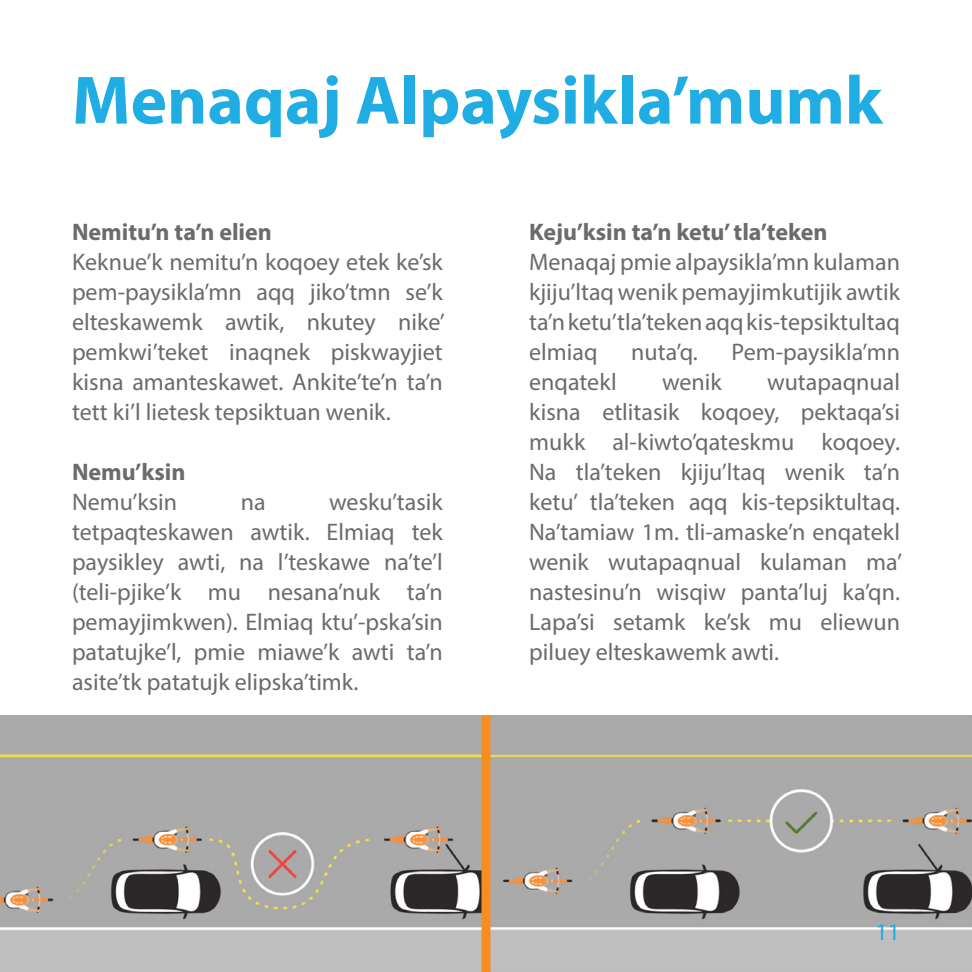
<style>
.page{position:relative;width:972px;height:972px;background:#fff}
.page>*{position:absolute;margin:0;border:0;box-sizing:border-box;transform-origin:0 0}
.t1{font:700 69px "Myriad Pro";color:#1fade3}
.t2{font:24px/30px "Myriad Pro";color:#6b6b6e;text-align:justify}
.t3{font:700 24px "Myriad Pro";color:#6b6b6e}
.t4{font:24px "Myriad Pro";color:#1fade3}
</style>
<div class="page">
<img style="left:490px;top:715px;width:482px;height:257px">
<img style="left:0;top:715px;width:482px;height:257px">
<div style="left:482px;top:715px;width:8px;height:257px;background:#f68d21"></div>
<p class="t1" style="left:72px;top:55px;width:812px">Menaqaj Alpaysikla’mumk</p>
<p class="t3" style="left:72px;top:216px;width:201px">Nemitu’n ta’n elien</p>
<p class="t2" style="left:72px;top:246px;width:374px">Keknue’k nemitu’n koqoey etek ke’sk pem-paysikla’mn aqq jiko’tmn se’k elteskawemk awtik, nkutey nike’ pemkwi’teket inaqnek piskwayjiet kisna amanteskawet. Ankite’te’n ta’n tett ki’l lietesk tepsiktuan wenik.</p>
<p class="t3" style="left:72px;top:456px;width:115px">Nemu’ksin</p>
<p class="t2" style="left:72px;top:486px;width:107px">Nemu’ksin</p>
<p class="t2" style="left:241px;top:486px;width:26px">na</p>
<p class="t2" style="left:72px;top:486px;width:372px;text-indent:257px">wesku’tasik tetpaqteskawen awtik. Elmiaq tek paysikley awti, na l’teskawe na’te’l (teli-pjike’k mu nesana’nuk ta’n pemayjimkwen). Elmiaq ktu’-pska’sin patatujke’l, pmie miawe’k awti ta’n asite’tk patatujk elipska’timk.</p>
<p class="t3" style="left:529px;top:216px;width:300px">Keju’ksin ta’n ketu’ tla’teken</p>
<p class="t2" style="left:529px;top:246px;width:372px">Menaqaj pmie alpaysikla’mn kulaman kjiju’ltaq wenik pemayjimkutijik awtik ta’n ketu’tla’teken aqq kis-tepsiktultaq elmiaq</p>
<p class="t2" style="left:631px;top:336px;width:68px">nuta’q.</p>
<p class="t2" style="left:732px;top:336px;width:170px">Pem-paysikla’mn</p>
<p class="t2" style="left:529px;top:366px;width:374px;text-indent:238px">wutapaqnual kisna etlitasik koqoey, pektaqa’si mukk al-kiwto’qateskmu koqoey.<br>Na tla’teken kjiju’ltaq wenik ta’n ketu’ tla’teken aqq kis-tepsiktultaq.<br>Na’tamiaw 1m. tli-amaske’n enqatekl wenik wutapaqnual kulaman ma’ nastesinu’n wisqiw panta’luj ka’qn.<br>Lapa’si setamk ke’sk mu eliewun piluey elteskawemk awti.</p>
<p class="t2" style="left:529px;top:366px;width:89px">enqatekl</p>
<p class="t2" style="left:662px;top:366px;width:61px">wenik</p>
<p class="t4" style="left:875px;top:917px;width:26px">11</p>
</div>
